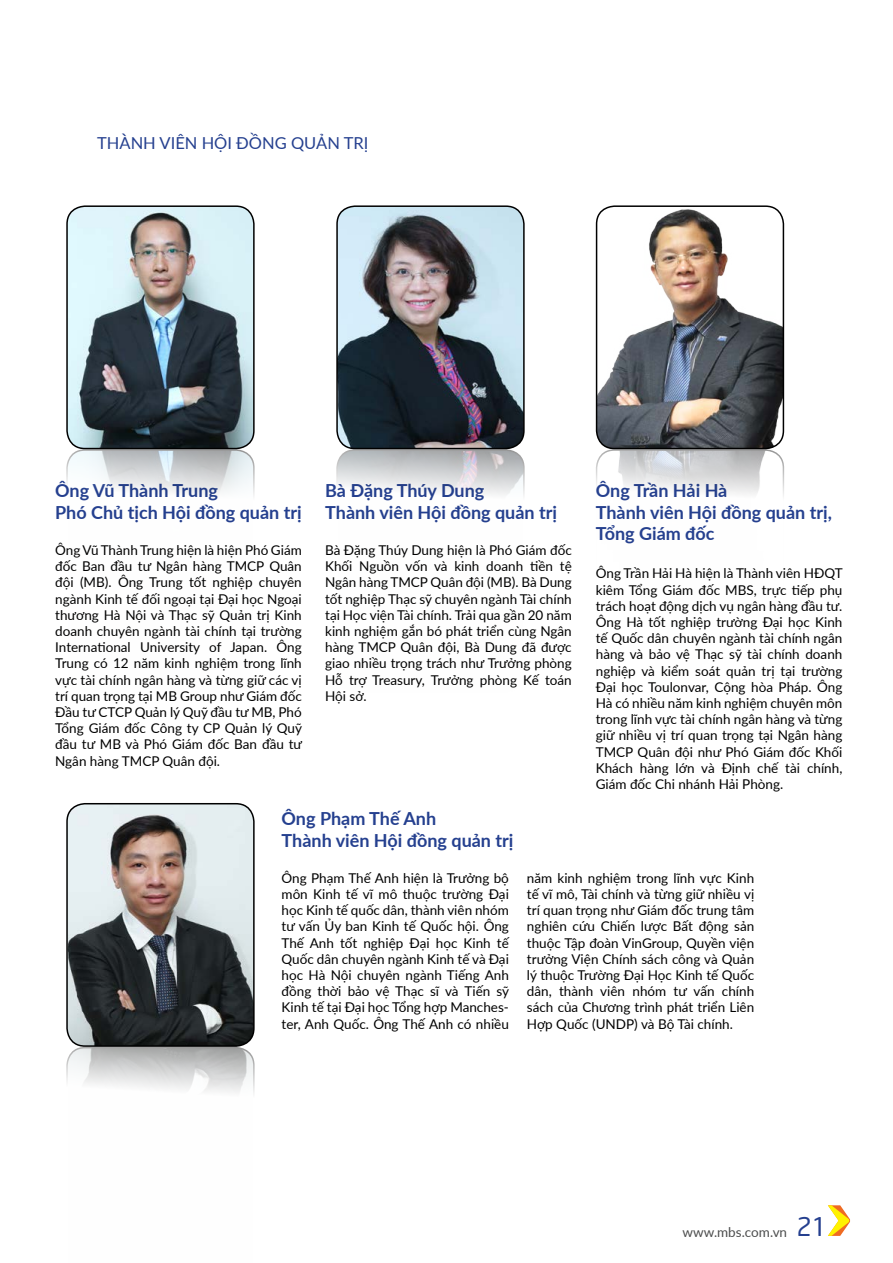
<style>
.page{position:relative;width:893px;height:1263px;background:#fff}
.page>*{position:absolute;margin:0;border:0;box-sizing:border-box;transform-origin:0 0}
.t1{font:700 18px/21.6px "Lato";color:#25408f}
.t2{font:16.5px "Lato";color:#25408f}
.t3{font:13.5px/16.2px "Lato";color:#000;text-align:justify}
.t4{font:13.5px "Lato";color:#4c4d4d}
.s1{font-family:"UTM Neo Sans Intel";font-size:25.5px;color:#25408f}
</style>
<div class="page">
<svg style="left:828px;top:1205px;width:22px;height:31px"></svg>
<svg style="left:66px;top:1047px;width:189px;height:46px"></svg>
<img style="left:69px;top:452px;width:183px;height:42px">
<div style="left:66px;top:449px;width:189px;height:244px;border:2px solid #000;border-radius:18px"></div>
<img style="left:67px;top:208px;width:187px;height:240px">
<div style="left:66px;top:205px;width:189px;height:244px;border:2px solid #000;border-radius:18px"></div>
<img style="left:598px;top:450px;width:185px;height:44px">
<div style="left:596px;top:449px;width:188px;height:244px;border:2px solid #000;border-radius:18px"></div>
<img style="left:597px;top:206px;width:186px;height:242px">
<div style="left:596px;top:205px;width:188px;height:244px;border:2px solid #000;border-radius:18px"></div>
<img style="left:339px;top:452px;width:183px;height:43px">
<div style="left:336px;top:449px;width:189px;height:244px;border:2px solid #000;border-radius:18px"></div>
<img style="left:337px;top:208px;width:187px;height:240px">
<div style="left:336px;top:205px;width:189px;height:244px;border:2px solid #000;border-radius:18px"></div>
<img style="left:67px;top:804px;width:185px;height:242px">
<div style="left:66px;top:803px;width:189px;height:244px;border:2px solid #000;border-radius:18px"></div>
<p class="t2" style="left:97px;top:131px;width:270px">THÀNH VIÊN HỘI ĐỒNG QUẢN TRỊ</p>
<h1 class="t1" style="left:55px;top:479px;width:248px">Ông Vũ Thành Trung<br>Phó Chủ tịch Hội đồng quản trị</h1>
<h1 class="t1" style="left:596px;top:479px;width:238px">Ông Trần Hải Hà<br>Thành viên Hội đồng quản trị,<br>Tổng Giám đốc</h1>
<h1 class="t1" style="left:325px;top:479px;width:233px">Bà Đặng Thúy Dung<br>Thành viên Hội đồng quản trị</h1>
<p class="t3" style="left:55px;top:541px;width:248px">Ông Vũ Thành Trung hiện là hiện Phó Giám đốc Ban đầu tư Ngân hàng TMCP Quân đội (MB). Ông Trung tốt nghiệp chuyên ngành Kinh tế đối ngoại tại Đại học Ngoại thương Hà Nội và Thạc sỹ Quản trị Kinh doanh chuyên ngành tài chính tại trường I nternational University of Japan. Ông Trung có 12 năm kinh nghiệm trong lĩnh vực tài chính ngân hàng và từng giữ các vị trí quan trọng tại MB Group như Giám đốc Đầu tư CTCP Quản lý Quỹ đầu tư MB, Phó Tổng Giám đốc Công ty CP Quản lý Quỹ đầu tư MB và Phó Giám đốc Ban đầu tư Ngân hàng TMCP Quân đội.</p>
<p class="t3" style="left:325px;top:541px;width:248px">Bà Đặng Thúy Dung hiện là Phó Giám đốc Khối Nguồn vốn và kinh doanh tiền tệ Ngân hàng TMCP Quân đội (MB). Bà Dung tốt nghiệp Thạc sỹ chuyên ngành Tài chính tại Học viện Tài chính. Trải qua gần 20 năm kinh nghiệm gắn bó phát triển cùng Ngân hàng TMCP Quân đội, Bà Dung đã được giao nhiều trọng trách như Trưởng phòng H ỗ trợ Treasury, Trưởng phòng Kế toán Hội sở.</p>
<p class="t3" style="left:596px;top:565px;width:248px;text-align:left">Ông Trần Hải Hà hiện là Thành viên HĐQT kiêm Tổng Giám đốc MBS, trực tiếp phụ trách hoạt động dịch vụ ngân hàng đầu tư.<br>Ông Hà tốt nghiệp trường Đại học Kinh tế Quốc dân chuyên ngành tài chính ngân hàng và bảo vệ Thạc sỹ tài chính doanh nghiệp và kiểm soát quản trị tại trường Đại học Toulonvar, Cộng hòa Pháp. Ông Hà có nhiều năm kinh nghiệm chuyên môn trong lĩnh vực tài chính ngân hàng và từng giữ nhiều vị trí quan trọng tại Ngân hàng TMCP Quân đội như Phó Giám đốc Khối Khách hàng lớn và Định chế tài chính, Giám đốc Chi nhánh Hải Phòng.</p>
<h1 class="t1" style="left:282px;top:807px;width:233px">Ông Phạm Thế Anh<br>Thành viên Hội đồng quản trị</h1>
<p class="t3" style="left:282px;top:869px;width:230px">Ông Phạm Thế Anh hiện là Trưởng bộ môn Kinh tế vĩ mô thuộc trường Đại học Kinh tế quốc dân, thành viên nhóm tư vấn Ủy ban Kinh tế Quốc hội. Ông Thế Anh tốt nghiệp Đại học Kinh tế Quốc dân chuyên ngành Kinh tế và Đại học Hà Nội chuyên ngành Tiếng Anh đồng thời bảo vệ Thạc sĩ và Tiến sỹ Kinh tế tại Đại học Tổng hợp Manches&shy;ter, Anh Quốc. Ông Thế Anh có nhiều</p>
<p class="t3" style="left:527px;top:869px;width:229px">năm kinh nghiệm trong lĩnh vực Kinh tế vĩ mô, Tài chính và từng giữ nhiều vị trí quan trọng như Giám đốc trung tâm nghiên cứu Chiến lược Bất động sản thuộc Tập đoàn VinGroup, Quyền viện trưởng Viện Chính sách công và Quản lý thuộc Trường Đại H ọc Kinh tế Quốc dân, thành viên nhóm tư vấn chính sách của Chương trình phát triển Liên Hợp Quốc (UN DP) và Bộ Tài chính.</p>
<p class="t4" style="left:682px;top:1222px;width:146px">www.mbs.com.vn <span class="s1">21</span></p>
</div>
